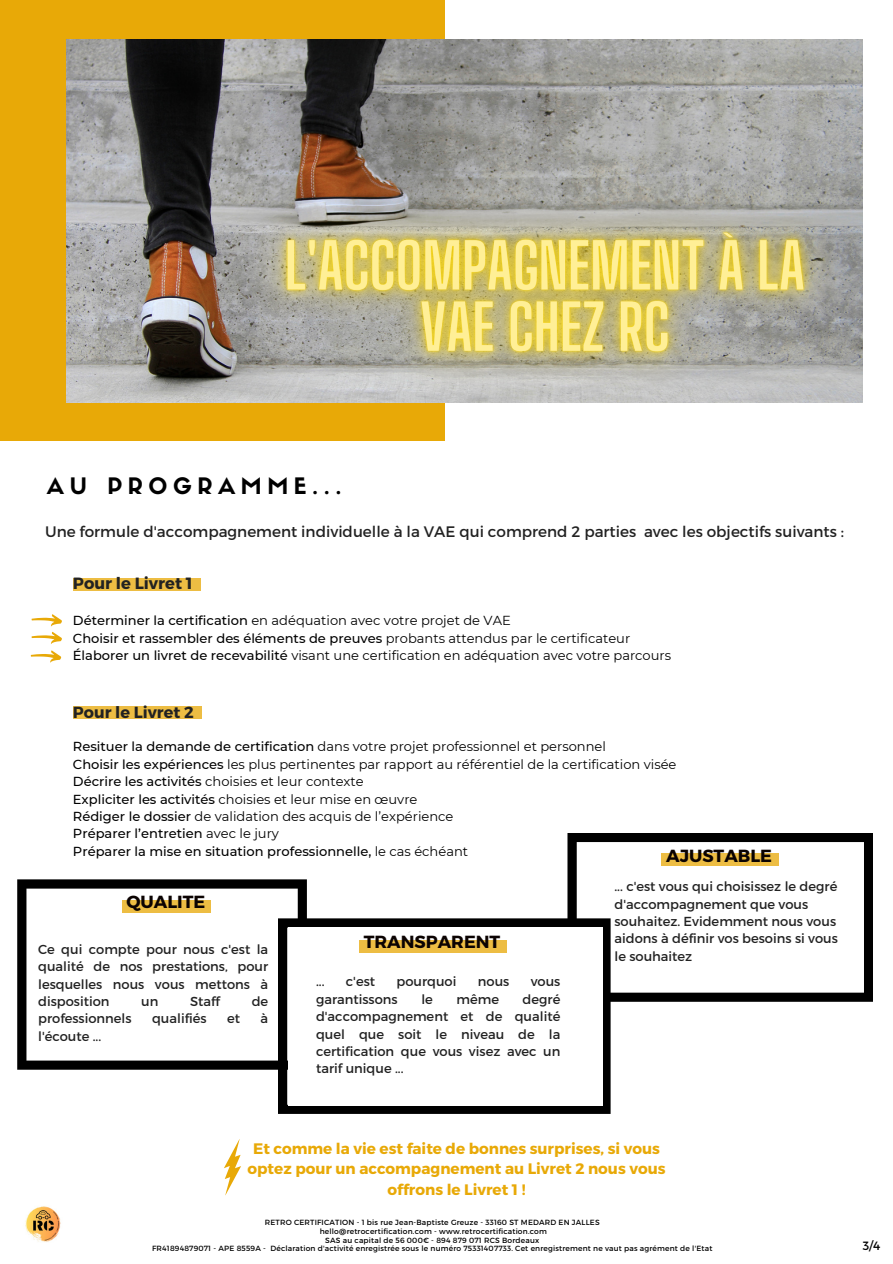
<style>
.page{position:relative;width:893px;height:1264px;background:#fff}
.page>*{position:absolute;margin:0;border:0;box-sizing:border-box;transform-origin:0 0}
.t1{font:22.2px "Sifonn Basic";letter-spacing:.25em;color:#000}
.t2{font:700 17.55px "Montserrat";color:#0b0302}
.t3{font:700 16.35px "Montserrat";color:#222}
.t4{font:700 16.05px "Montserrat";color:#222}
.t5{font:700 15.15px/20.2px "Montserrat";color:#e8a907;text-align:center}
.t6{font:15.15px "Montserrat";color:#222}
.t7{font:13.05px "Montserrat";color:#000}
.t8{font:13.05px/17.4px "Montserrat";color:#222;text-align:justify}
.t9{font:500 13.05px "Montserrat";color:#000}
.t10{font:12px "Montserrat";color:#000}
.t11{font:7.5px "Montserrat";letter-spacing:.025em;color:#000}
.s1{font-weight:500}
.s2{font-weight:400}
</style>
<div class="page">
<div style="left:0;top:0;width:444px;height:441px;background:#e8a907"></div>
<img style="left:66px;top:40px;width:796px;height:362px">
<div style="left:73px;top:578px;width:127px;height:12px;background:#edbd43"></div>
<div style="left:73px;top:706px;width:129px;height:13px;background:#edbd43"></div>
<svg style="left:32px;top:614px;width:30px;height:30px"></svg>
<svg style="left:31px;top:650px;width:30px;height:12px"></svg>
<svg style="left:17px;top:879px;width:290px;height:190px"></svg>
<img style="left:25px;top:1206px;width:36px;height:36px">
<svg style="left:278px;top:918px;width:332px;height:195px;fill:#000"></svg>
<svg style="left:567px;top:833px;width:306px;height:168px"></svg>
<div style="left:122px;top:899px;width:88px;height:13px;background:#edbd43"></div>
<div style="left:288px;top:926px;width:314px;height:179px;background:#fff"></div>
<div style="left:359px;top:939px;width:148px;height:13px;background:#edbd43"></div>
<div style="left:661px;top:853px;width:117px;height:13px;background:#edbd43"></div>
<svg style="left:224px;top:1139px;width:17px;height:56px"></svg>
<img style="left:215px;top:159px;width:648px;height:275px">
<p class="t1" style="left:47px;top:477px;width:296px">AU PROGRAMME...</p>
<h3 class="t6" style="left:45px;top:521px;width:800px">Une formule d'accompagnement individuelle à la VAE qui comprend 2 parties avec les objectifs suivants :</h3>
<h2 class="t3" style="left:73px;top:573px;width:121px">Pour le Livret 1</h2>
<p class="t7" style="left:73px;top:612px;width:439px"><span class="s1">Déterminer la certification</span> en adéquation avec votre projet de VAE</p>
<h4 class="t9" style="left:73px;top:630px;width:559px">Choisir et rassembler des éléments de preuves <span class="s2">probants attendus par le certificateur</span></h4>
<p class="t7" style="left:73px;top:647px;width:599px"><span class="s1">Élaborer un livret de recevabilité</span> visant une certification en adéquation avec votre parcours</p>
<p class="t4" style="left:73px;top:701px;width:122px">Pour le Livret 2</p>
<p class="t7" style="left:73px;top:738px;width:534px"><span class="s1">Resituer la demande de certification</span> dans votre projet professionnel et personnel</p>
<h4 class="t7" style="left:73px;top:756px;width:605px"><span class="s1">Choisir les expériences</span> les plus pertinentes par rapport au référentiel de la certification visée</h4>
<p class="t7" style="left:73px;top:773px;width:292px"><span class="s1">Décrire les activités</span> choisies et leur contexte</p>
<p class="t7" style="left:73px;top:791px;width:346px"><span class="s1">Expliciter les activités</span> choisies et leur mise en œuvre</p>
<p class="t7" style="left:73px;top:808px;width:382px"><span class="s1">Rédiger le dossier</span> de validation des acquis de l’expérience</p>
<p class="t9" style="left:73px;top:825px;width:208px">Préparer l’entretien <span class="s2">avec le jury</span></p>
<p class="t9" style="left:73px;top:843px;width:396px">Préparer la mise en situation professionnelle, <span class="s2">le cas échéant</span></p>
<p class="t2" style="left:666px;top:844px;width:107px">AJUSTABLE</p>
<p class="t8" style="left:614px;top:877px;width:225px;text-align:left">... c'est vous qui choisissez le degré d'accompagnement que vous souhaitez. Evidemment nous vous aidons à définir vos besoins si vous le souhaitez</p>
<p class="t2" style="left:126px;top:890px;width:80px">QUALITE</p>
<h3 class="t8" style="left:38px;top:939px;width:231px">Ce qui compte pour nous c'est la qualité de nos prestations, pour lesquelles nous vous mettons à disposition</h3>
<p class="t2" style="left:364px;top:930px;width:138px">TRANSPARENT</p>
<p class="t8" style="left:316px;top:972px;width:10px">...</p>
<p class="t8" style="left:346px;top:972px;width:31px">c'est</p>
<p class="t8" style="left:396px;top:972px;width:61px">pourquoi</p>
<p class="t8" style="left:478px;top:972px;width:33px">nous</p>
<p class="t8" style="left:530px;top:972px;width:31px">vous</p>
<p class="t8" style="left:316px;top:989px;width:83px">garantissons</p>
<p class="t8" style="left:421px;top:989px;width:13px">le</p>
<p class="t8" style="left:456px;top:989px;width:44px">même</p>
<p class="t8" style="left:316px;top:989px;width:246px;text-indent:206px">degré d'accompagnement et de qualité quel que soit le niveau de la certification que vous visez avec un tarif unique ...</p>
<h3 class="t8" style="left:141px;top:992px;width:19px">un</h3>
<h3 class="t8" style="left:190px;top:992px;width:32px">Staff</h3>
<h3 class="t8" style="left:252px;top:992px;width:18px">de</h3>
<h3 class="t8" style="left:38px;top:1009px;width:95px">professionnels</h3>
<h3 class="t8" style="left:152px;top:1009px;width:56px">qualifiés</h3>
<h3 class="t8" style="left:227px;top:1009px;width:14px">et</h3>
<h3 class="t8" style="left:260px;top:1009px;width:9px">à</h3>
<h3 class="t8" style="left:38px;top:1026px;width:65px">l'écoute ...</h3>
<p class="t5" style="left:247px;top:1137px;width:419px">Et comme la vie est faite de bonnes surprises, si vous optez pour un accompagnement au Livret 2 nous vous offrons le Livret 1 !</p>
<p class="t11" style="left:265px;top:1217px;width:336px">RETRO CERTIFICATION - 1 bis rue Jean-Baptiste Greuze - 33160 ST MEDARD EN JALLES</p>
<p class="t11" style="left:320px;top:1226px;width:229px">hello@retrocertification.com - www.retrocertification.com</p>
<p class="t11" style="left:325px;top:1234px;width:215px">SAS au capital de 56 000€ - 894 879 071 RCS Bordeaux</p>
<p class="t11" style="left:152px;top:1243px;width:561px">FR41894879071 - APE 8559A - Déclaration d'activité enregistrée sous le numéro 75331407733. Cet enregistrement ne vaut pas agrément de l'Etat</p>
<h3 class="t10" style="left:862px;top:1238px;width:19px">3/4</h3>
</div>
